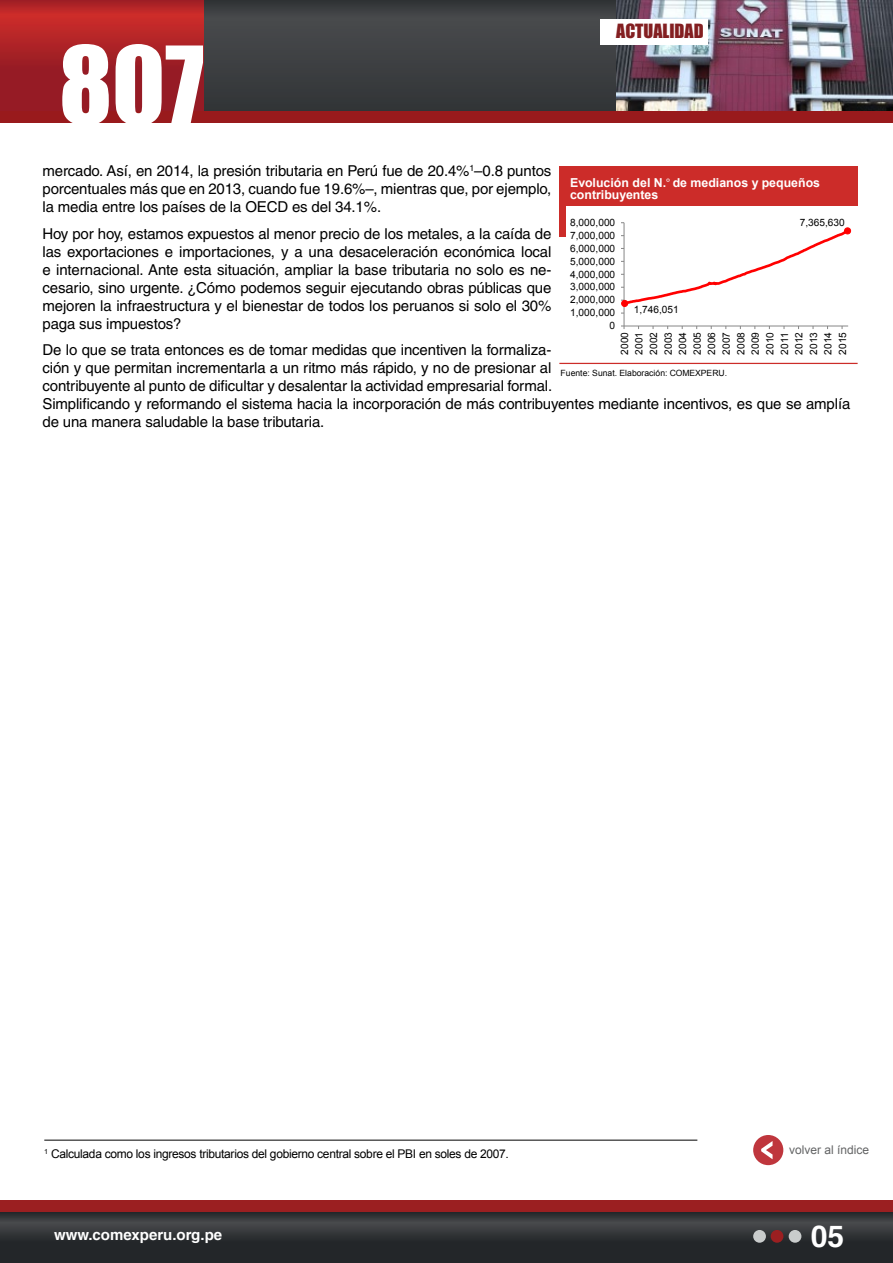
<style>
.page{position:relative;width:893px;height:1263px;background:#fff}
.page>*{position:absolute;margin:0;border:0;box-sizing:border-box;transform-origin:0 0}
.t1{font:99px "Impact";color:#fff}
.t2{font:700 30px "Helvetica";color:#fff}
.t3{font:18px "Impact";color:#831f21}
.t4{font:15px/18px "Helvetica";letter-spacing:-.01em;color:#000;text-align:justify}
.t5{font:700 15px "Helvetica";color:#fff}
.t6{font:700 12.3px/12.3px "Arial";color:#fff}
.t7{font:12px "Arial";letter-spacing:-.025em;color:#000}
.t8{font:12px "Arial";color:#636465}
.t9{font:10.05px/14.5px "Arial";color:#000;text-align:justify}
.t10{font:8.55px "Arial";letter-spacing:.005em;color:#000}
.s1{font-family:"Myriad Pro";font-weight:400}
</style>
<div class="page">
<div style="left:200px;top:0;width:693px;height:123px;background:#3d3f41"></div>
<img style="left:617px;top:0;width:276px;height:111px">
<svg style="left:0;top:1212px;width:893px;height:51px;background:#2d3033"></svg>
<div style="left:0;top:1200px;width:893px;height:12px;background:#9b1f21"></div>
<div style="left:753px;top:1230px;width:13px;height:13px;background:#c9cccc;border-radius:50%"></div>
<div style="left:771px;top:1230px;width:12px;height:13px;background:#9b1f21;border-radius:50%"></div>
<div style="left:789px;top:1230px;width:12px;height:13px;background:#c9cccc;border-radius:50%"></div>
<div style="left:753px;top:1135px;width:30px;height:30px;background:#bf363d;border-radius:50%"></div>
<svg style="left:761px;top:1141px;width:11px;height:18px"></svg>
<svg style="left:0;top:0;width:203px;height:111px;background:#a72026"></svg>
<div style="left:0;top:111px;width:893px;height:12px;background:#991a1c"></div>
<div style="left:600px;top:19px;width:108px;height:25px;background:#fff"></div>
<hr style="left:44px;top:1140px;width:653px;height:1px;background:#000">
<div style="left:559px;top:166px;width:299px;height:39px;background:#cc2c29"></div>
<div style="left:559px;top:166px;width:7px;height:71px;background:#cc2c29"></div>
<hr style="left:559px;top:363px;width:299px;height:1px;background:#cc2c29">
<hr style="left:624px;top:223px;width:1px;height:103px;background:#868686">
<hr style="left:624px;top:326px;width:224px;height:1px;background:#868686">
<svg style="left:621px;top:222px;width:228px;height:85px"></svg>
<div style="left:621px;top:300px;width:7px;height:7px;border:1px solid #f00;border-radius:50%"></div>
<div style="left:844px;top:228px;width:7px;height:6px;background:#f00;border-radius:50%"></div>
<div style="left:844px;top:227px;width:7px;height:7px;border:1px solid #f00;border-radius:50%"></div>
<h1 class="t1" style="left:59px;top:8px;width:146px">807</h1>
<p class="t3" style="left:616px;top:17px;width:89px">ACTUALIDAD</p>
<p class="t4" style="left:43px;top:162px;width:510px">mercado. Así, en 2014, la presión tributaria en Perú fue de 20.4%<sup>1</sup>–0.8 puntos porcentuales más que en 2013, cuando fue 19.6%–, mientras que, por ejemplo, la media entre los países de la OECD es del 34.1%.</p>
<p class="t4" style="left:43px;top:225px;width:510px">Hoy por hoy, estamos expuestos al menor precio de los metales, a la caída de las exportaciones e importaciones, y a una desaceleración económica local e internacional. Ante esta situación, ampliar la base tributaria no solo es ne&shy;cesario, sino urgente. ¿Cómo podemos seguir ejecutando obras públicas que mejoren la infraestructura y el bienestar de todos los peruanos si solo el 30% paga sus impuestos?</p>
<p class="t4" style="left:43px;top:341px;width:809px;text-align:left">De lo que se trata entonces es de tomar medidas que incentiven la formaliza-<br>ción y que permitan incrementarla a un ritmo más rápido, y no de presionar al<br>contribuyente al punto de dificultar y desalentar la actividad empresarial formal.<br>Simplificando y reformando el sistema hacia la incorporación de más contribuyentes mediante incentivos, es que se amplía de una manera saludable la base tributaria.</p>
<p class="t6" style="left:570px;top:176px;width:252px">Evolución del N.<span class="s1">°</span> de medianos y pequeños contribuyentes</p>
<p class="t9" style="left:570px;top:215px;width:47px">8,000,000</p>
<p class="t9" style="left:800px;top:216px;width:46px">7,365,630</p>
<p class="t9" style="left:570px;top:228px;width:47px">7,000,000</p>
<p class="t9" style="left:570px;top:241px;width:47px">6,000,000</p>
<p class="t9" style="left:570px;top:254px;width:47px">5,000,000</p>
<p class="t9" style="left:570px;top:267px;width:47px">4,000,000</p>
<p class="t9" style="left:570px;top:280px;width:47px">3,000,000</p>
<p class="t9" style="left:570px;top:292px;width:47px">2,000,000</p>
<p class="t9" style="left:634px;top:302px;width:46px">1,746,051</p>
<p class="t9" style="left:570px;top:305px;width:47px">1,000,000</p>
<p class="t9" style="left:610px;top:318px;width:7px">0</p>
<p class="t9" style="left:617px;top:355px;width:24px;rotate:-90deg">2000<br>2001<br>2002<br>2003<br>2004<br>2005<br>2006<br>2007<br>2008<br>2009<br>2010<br>2011<br>2012<br>2013<br>2014<br>2015</p>
<p class="t10" style="left:561px;top:367px;width:168px">Fuente: Sunat. Elaboración: COMEXPERU.</p>
<p class="t7" style="left:44px;top:1146px;width:466px"><sup>1</sup> Calculada como los ingresos tributarios del gobierno central sobre el PBI en soles de 2007.</p>
<p class="t5" style="left:54px;top:1226px;width:170px">www.comexperu.org.pe</p>
<p class="t8" style="left:789px;top:1142px;width:82px">volver al índice</p>
<h2 class="t2" style="left:811px;top:1218px;width:35px">05</h2>
</div>
